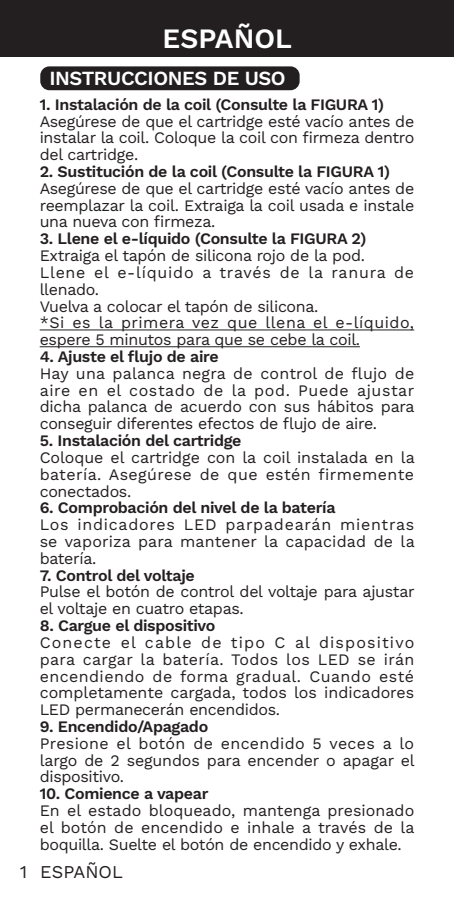
<style>
.page{position:relative;width:454px;height:908px;background:#fff}
.page>*{position:absolute;margin:0;border:0;box-sizing:border-box;transform-origin:0 0}
.t1{font:600 28px "Work Sans";color:#fff}
.t2{font:600 20px "Work Sans";letter-spacing:-.02em;color:#fff}
.t3{font:18px "Work Sans";color:#231f20}
.t4{font:16px/16.8px "Work Sans";letter-spacing:-.02em;color:#231f20;text-align:justify}
.t5{font:600 16px "Work Sans";letter-spacing:-.02em;color:#231f20}
.t6{font:16px/16.8px "Work Sans";color:#231f20}
.t7{font:16px/16.8px "Work Sans";letter-spacing:.045em;color:#231f20}
</style>
<div class="page">
<div style="left:0;top:0;width:454px;height:57px;background:#231f20"></div>
<div style="left:40px;top:66px;width:259px;height:24px;background:#231f20;border-radius:9px"></div>
<hr style="left:40px;top:329px;width:374px;height:1px;background:#231f20">
<hr style="left:40px;top:346px;width:320px;height:1px;background:#231f20">
<p class="t1" style="left:162px;top:17px;width:131px">ESPAÑOL</p>
<p class="t2" style="left:49px;top:63px;width:238px">INSTRUCCIONES DE USO</p>
<p class="t5" style="left:40px;top:92px;width:346px">1. Instalación de la coil (Consulte la FIGURA 1)</p>
<p class="t4" style="left:40px;top:112px;width:376px">Asegúrese de que el cartridge esté vacío antes de instalar la coil. Coloque la coil con firmeza dentro del cartridge.</p>
<p class="t5" style="left:40px;top:159px;width:352px">2. Sustitución de la coil (Consulte la FIGURA 1)</p>
<p class="t4" style="left:40px;top:179px;width:376px">Asegúrese de que el cartridge esté vacío antes de reemplazar la coil. Extraiga la coil usada e instale una nueva con firmeza.</p>
<p class="t5" style="left:40px;top:226px;width:328px">3. Llene el e-líquido (Consulte la FIGURA 2)</p>
<p class="t4" style="left:40px;top:246px;width:327px">Extraiga el tapón de silicona rojo de la pod.</p>
<p class="t7" style="left:40px;top:263px;width:376px">Llene el e-líquido a través de la ranura de llenado.</p>
<p class="t4" style="left:40px;top:297px;width:280px">Vuelva a colocar el tapón de silicona.</p>
<p class="t6" style="left:40px;top:314px;width:375px">*Si es la primera vez que llena el e-líquido, espere 5 minutos para que se cebe la coil.</p>
<p class="t5" style="left:40px;top:344px;width:180px">4. Ajuste el flujo de aire</p>
<p class="t4" style="left:40px;top:364px;width:376px">Hay una palanca negra de control de flujo de aire en el costado de la pod. Puede ajustar dicha palanca de acuerdo con sus hábitos para conseguir diferentes efectos de flujo de aire.</p>
<p class="t5" style="left:40px;top:428px;width:203px">5. Instalación del cartridge</p>
<p class="t4" style="left:40px;top:448px;width:376px">Coloque el cartridge con la coil instalada en la batería. Asegúrese de que estén firmemente conectados.</p>
<p class="t5" style="left:40px;top:495px;width:297px">6. Comprobación del nivel de la batería</p>
<p class="t4" style="left:40px;top:515px;width:376px">Los indicadores LED parpadearán mientras se vaporiza para mantener la capacidad de la batería.</p>
<p class="t5" style="left:40px;top:562px;width:156px">7. Control del voltaje</p>
<p class="t4" style="left:40px;top:582px;width:376px">Pulse el botón de control del voltaje para ajustar el voltaje en cuatro etapas.</p>
<p class="t5" style="left:40px;top:613px;width:177px">8. Cargue el dispositivo</p>
<p class="t4" style="left:40px;top:633px;width:376px">Conecte el cable de tipo C al dispositivo para cargar la batería. Todos los LED se irán encendiendo de forma gradual. Cuando esté completamente cargada, todos los indicadores LED permanecerán encendidos.</p>
<p class="t5" style="left:40px;top:714px;width:170px">9. Encendido/Apagado</p>
<p class="t4" style="left:40px;top:734px;width:376px">Presione el botón de encendido 5 veces a lo largo de 2 segundos para encender o apagar el dispositivo.</p>
<p class="t5" style="left:40px;top:781px;width:170px">10. Comience a vapear</p>
<p class="t4" style="left:40px;top:801px;width:376px">En el estado bloqueado, mantenga presionado el botón de encendido e inhale a través de la boquilla. Suelte el botón de encendido y exhale.</p>
<p class="t3" style="left:20px;top:857px;width:104px">1 ESPAÑOL</p>
</div>
